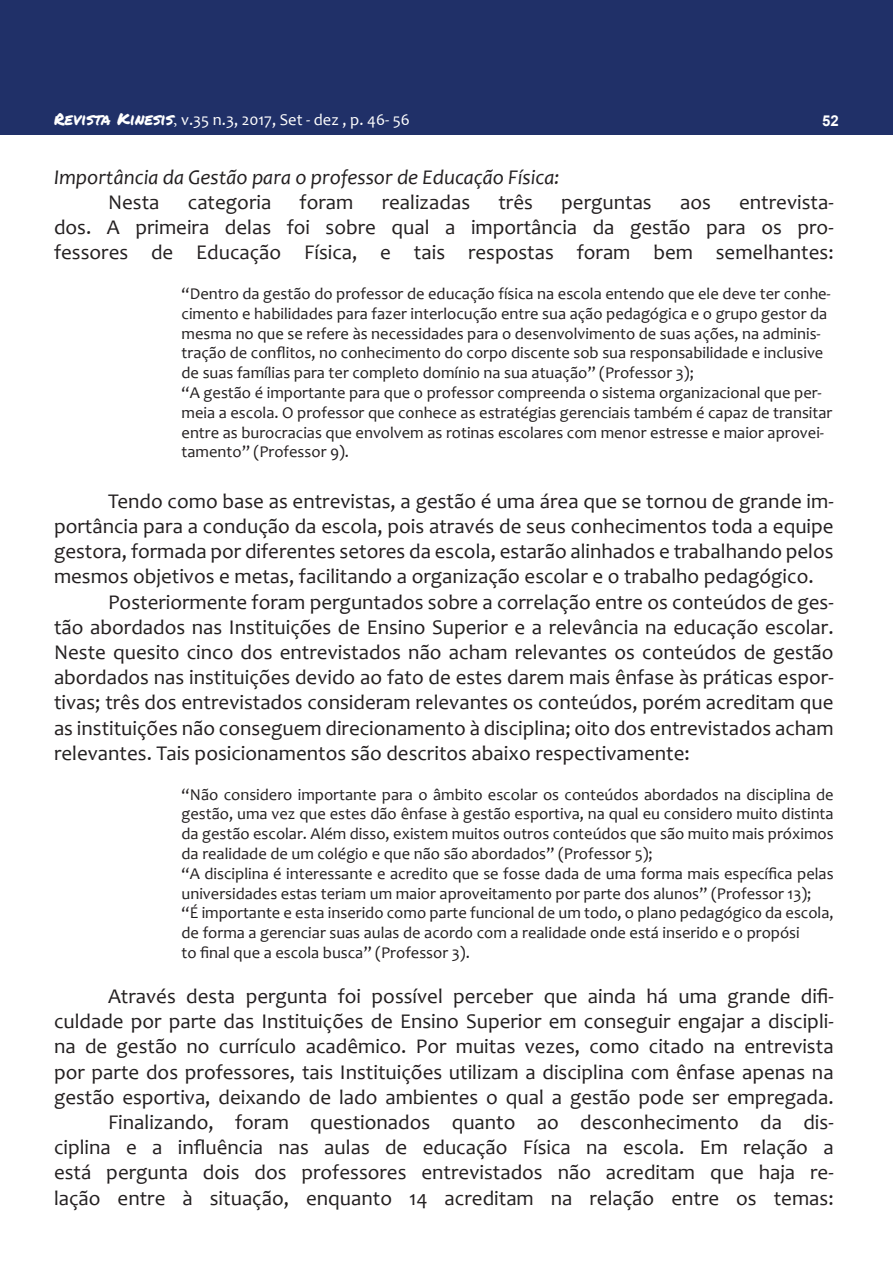
<style>
.page{position:relative;width:893px;height:1263px;background:#fff}
.page>*{position:absolute;margin:0;border:0;box-sizing:border-box;transform-origin:0 0}
.texto_corrido{font:21px/25.2px "Candara";color:#231f20;text-align:justify}
.texto_corrido-2{font:italic 21px "Candara";color:#231f20}
.citação{font:16.5px/19.8px "Candara";color:#231f20}
.t1{font:16.5px "Candara";color:#fff}
.t2{font:700 15px "Arial";color:#fff}
.s1{font-family:"Permanent Marker"}
.s2{font-family:"Minion Pro"}
</style>
<div class="page">
<div style="left:0;top:0;width:893px;height:135px;background:#203068"></div>
<p class="t1" style="left:54px;top:110px;width:358px"><span class="s1">Revista Kinesis</span><span class="s2">,</span> v.35 n.3, 2017, Set - dez , p. 46- 56</p>
<p class="t2" style="left:822px;top:111px;width:18px">52</p>
<p class="texto_corrido-2" style="left:54px;top:164px;width:507px">Importância da Gestão para o professor de Educação Física:</p>
<p class="texto_corrido" style="left:108px;top:189px;width:53px">Nesta</p>
<p class="texto_corrido" style="left:188px;top:189px;width:85px">categoria</p>
<p class="texto_corrido" style="left:300px;top:189px;width:55px">foram</p>
<p class="texto_corrido" style="left:382px;top:189px;width:90px">realizadas</p>
<p class="texto_corrido" style="left:498px;top:189px;width:36px">três</p>
<p class="texto_corrido" style="left:561px;top:189px;width:92px">perguntas</p>
<p class="texto_corrido" style="left:680px;top:189px;width:32px">aos</p>
<p class="texto_corrido" style="left:54px;top:189px;width:781px;text-indent:685px">entrevista&shy;dos. A primeira delas foi sobre qual a importância da gestão para os pro&shy;fessores de Educação Física, e tais respostas foram bem semelhantes:</p>
<p class="citação" style="left:182px;top:284px;width:651px">“Dentro da gestão do professor de educação física na escola entendo que ele deve ter conhe&shy;cimento e habilidades para fazer interlocução entre sua ação pedagógica e o grupo gestor da mesma no que se refere às necessidades para o desenvolvimento de suas ações, na adminis&shy;tração de conflitos, no conhecimento do corpo discente sob sua responsabilidade e inclusive de suas famílias para ter completo domínio na sua atuação” (Professor 3);</p>
<p class="citação" style="left:182px;top:383px;width:652px">“A gestão é importante para que o professor compreenda o sistema organizacional que per&shy;meia a escola. O professor que conhece as estratégias gerenciais também é capaz de transitar entre as burocracias que envolvem as rotinas escolares com menor estresse e maior aprovei&shy;tamento” (Professor 9).</p>
<p class="texto_corrido" style="left:54px;top:488px;width:781px;text-indent:54px">Tendo como base as entrevistas, a gestão é uma área que se tornou de grande im&shy;portância para a condução da escola, pois através de seus conhecimentos toda a equipe gestora, formada por diferentes setores da escola, estarão alinhados e trabalhando pelos mesmos objetivos e metas, facilitando a organização escolar e o trabalho pedagógico.</p>
<p class="texto_corrido" style="left:54px;top:589px;width:781px;text-indent:54px">Posteriormente foram perguntados sobre a correlação entre os conteúdos de ges&shy;tão abordados nas Instituições de Ensino Superior e a relevância na educação escolar.<br>Neste quesito cinco dos entrevistados não acham relevantes os conteúdos de gestão abordados nas instituições devido ao fato de estes darem mais ênfase às práticas espor&shy;tivas; três dos entrevistados consideram relevantes os conteúdos, porém acreditam que as instituições não conseguem direcionamento à disciplina; oito dos entrevistados acham relevantes. Tais posicionamentos são descritos abaixo respectivamente:</p>
<p class="citação" style="left:182px;top:784px;width:654px;text-align:justify">“Não considero importante para o âmbito escolar os conteúdos abordados na disciplina de gestão, uma vez que estes dão ênfase à gestão esportiva, na qual eu considero muito distinta da gestão escolar. Além disso, existem muitos outros conteúdos que são muito mais próximos da realidade de um colégio e que não são abordados” (Professor 5);</p>
<p class="citação" style="left:182px;top:863px;width:654px">“A disciplina é interessante e acredito que se fosse dada de uma forma mais específica pelas universidades estas teriam um maior aproveitamento por parte dos alunos” (Professor 13);</p>
<p class="citação" style="left:182px;top:903px;width:654px">“É importante e esta inserido como parte funcional de um todo, o plano pedagógico da escola, de forma a gerenciar suas aulas de acordo com a realidade onde está inserido e o propósi</p>
<p class="citação" style="left:182px;top:942px;width:290px">to final que a escola busca” (Professor 3).</p>
<p class="texto_corrido" style="left:54px;top:983px;width:781px;text-indent:54px">Através desta pergunta foi possível perceber que ainda há uma grande difi&shy;culdade por parte das Instituições de Ensino Superior em conseguir engajar a discipli&shy;na de gestão no currículo acadêmico. Por muitas vezes, como citado na entrevista por parte dos professores, tais Instituições utilizam a disciplina com ênfase apenas na gestão esportiva, deixando de lado ambientes o qual a gestão pode ser empregada.</p>
<p class="texto_corrido" style="left:54px;top:1109px;width:781px;text-indent:54px">Finalizando, foram questionados quanto ao desconhecimento da dis&shy;ciplina e a influência nas aulas de educação Física na escola. Em relação a está pergunta dois dos professores entrevistados não acreditam que haja re&shy;lação entre à situação, enquanto 14 acreditam na relação entre os temas:</p>
</div>
